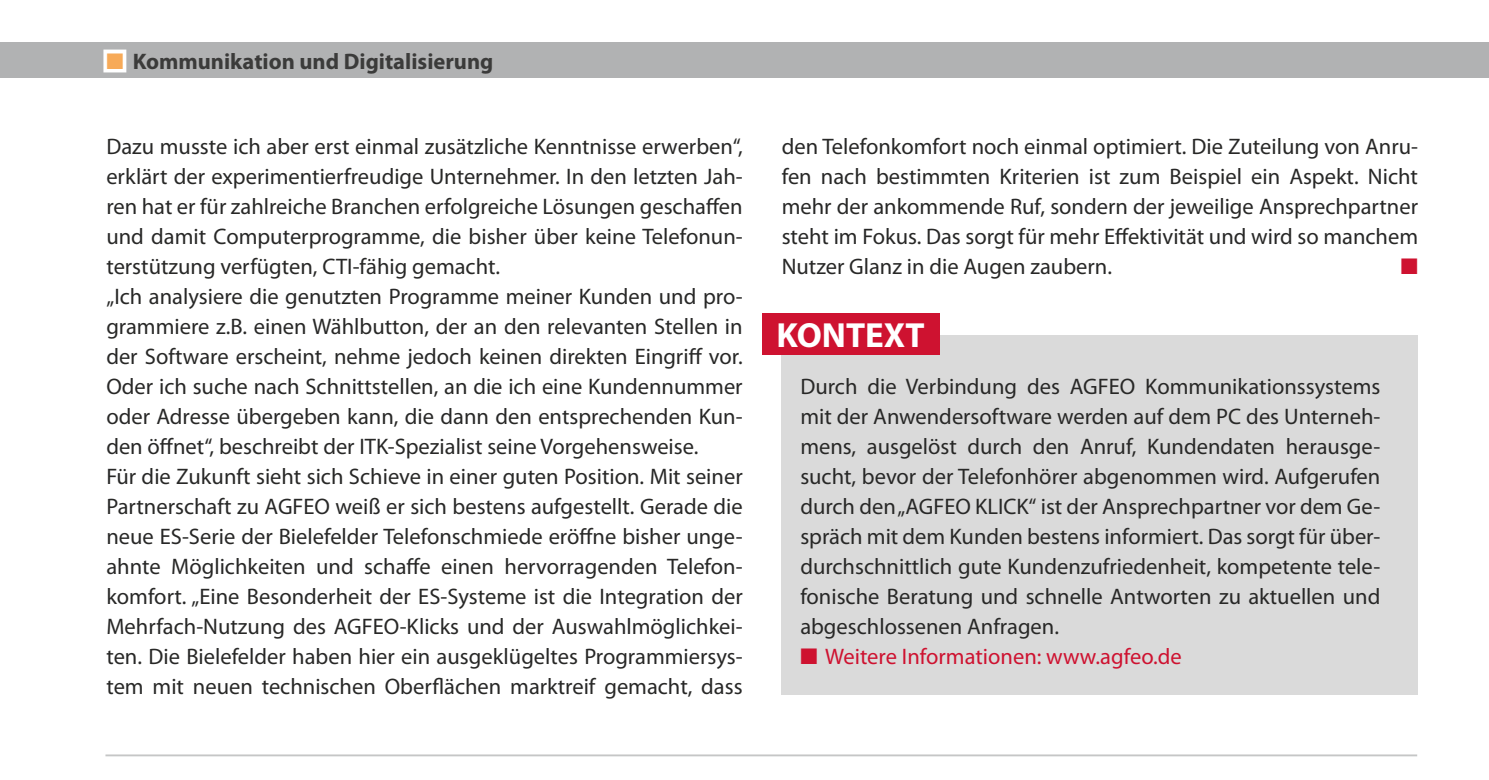
<style>
.page{position:relative;width:1489px;height:780px;background:#fff}
.page>*{position:absolute;margin:0;border:0;box-sizing:border-box;transform-origin:0 0}
.t1{font:700 35px "Myriad Pro";color:#fff}
.t2{font:22.5px/30px "Myriad Pro";color:#282827;text-align:justify}
.t3{font:22.5px "Myriad Pro";color:#ce1230}
.t4{font:700 22.5px "Myriad Pro";color:#3b3b3a}
.t5{font:22.5px "Zapf Dingbats ITC";color:#ce1230}
.s1{color:#f7aa58}
</style>
<div class="page">
<div style="left:0;top:43px;width:1488px;height:35px;background:#b1b2b3"></div>
<div style="left:781px;top:335px;width:636px;height:359px;background:#dadada"></div>
<div style="left:762px;top:313px;width:177px;height:41px;background:#ce1230"></div>
<hr style="left:105px;top:754px;width:1311px;height:2px;background:#c5c6c6">
<div style="left:103px;top:50px;width:23px;height:22px;border:7px solid #fff"></div>
<p class="t4" style="left:106px;top:47px;width:388px"><span class="s1">■</span> Kommunikation und Digitalisierung</p>
<p class="t2" style="left:106px;top:131px;width:638px;text-align:left">Dazu musste ich aber erst einmal zusätzliche Kenntnisse erwerben“, erklärt der experimentierfreudige Unternehmer. In den letzten Jah&shy;ren hat er für zahlreiche Branchen erfolgreiche Lösungen geschaffen und damit Computerprogramme, die bisher über keine Telefonun&shy;terstützung verfügten, CTI-fähig gemacht.<br>„Ich analysiere die genutzten Programme meiner Kunden und pro&shy;grammiere z.B. einen Wählbutton, der an den relevanten Stellen in der Software erscheint, nehme jedoch keinen direkten Eingriff vor.<br>Oder ich suche nach Schnittstellen, an die ich eine Kundennummer oder Adresse übergeben kann, die dann den entsprechenden Kun&shy;den öffnet“, beschreibt der ITK-Spezialist seine Vorgehensweise.<br>Für die Zukunft sieht sich Schieve in einer guten Position. Mit seiner Partnerschaft zu AGFEO weiß er sich bestens aufgestellt. Gerade die neue ES-Serie der Bielefelder Telefonschmiede eröffne bisher unge&shy;ahnte Möglichkeiten und schaffe einen hervorragenden Telefon&shy;komfort. „Eine Besonderheit der ES-Systeme ist die Integration der Mehrfach-Nutzung des AGFEO-Klicks und der Auswahlmöglichkei&shy;ten. Die Bielefelder haben hier ein ausgeklügeltes Programmiersys&shy;tem mit neuen technischen Oberflächen marktreif gemacht, dass</p>
<p class="t2" style="left:781px;top:131px;width:638px">den Telefonkomfort noch einmal optimiert. Die Zuteilung von Anru&shy;fen nach bestimmten Kriterien ist zum Beispiel ein Aspekt. Nicht mehr der ankommende Ruf, sondern der jeweilige Ansprechpartner steht im Fokus. Das sorgt für mehr Effektivität und wird so manchem Nutzer Glanz in die Augen zaubern.</p>
<p class="t5" style="left:1400px;top:256px;width:17px">■</p>
<h1 class="t1" style="left:776px;top:312px;width:150px">KONTEXT</h1>
<p class="t2" style="left:800px;top:371px;width:581px">Durch die Verbindung des AGFEO Kommunikationssystems mit der Anwendersoftware werden auf dem PC des Unterneh&shy;mens, ausgelöst durch den Anruf, Kundendaten herausge&shy;sucht, bevor der Telefonhörer abgenommen wird. Aufgerufen durch den „AGFEO KLICK“ ist der Ansprechpartner vor dem Ge&shy;spräch mit dem Kunden bestens informiert. Das sorgt für über&shy;durchschnittlich gute Kundenzufriedenheit, kompetente tele&shy;fonische Beratung und schnelle Antworten zu aktuellen und abgeschlossenen Anfragen.</p>
<p class="t3" style="left:800px;top:643px;width:383px">■ Weitere Informationen: www.agfeo.de</p>
</div>
